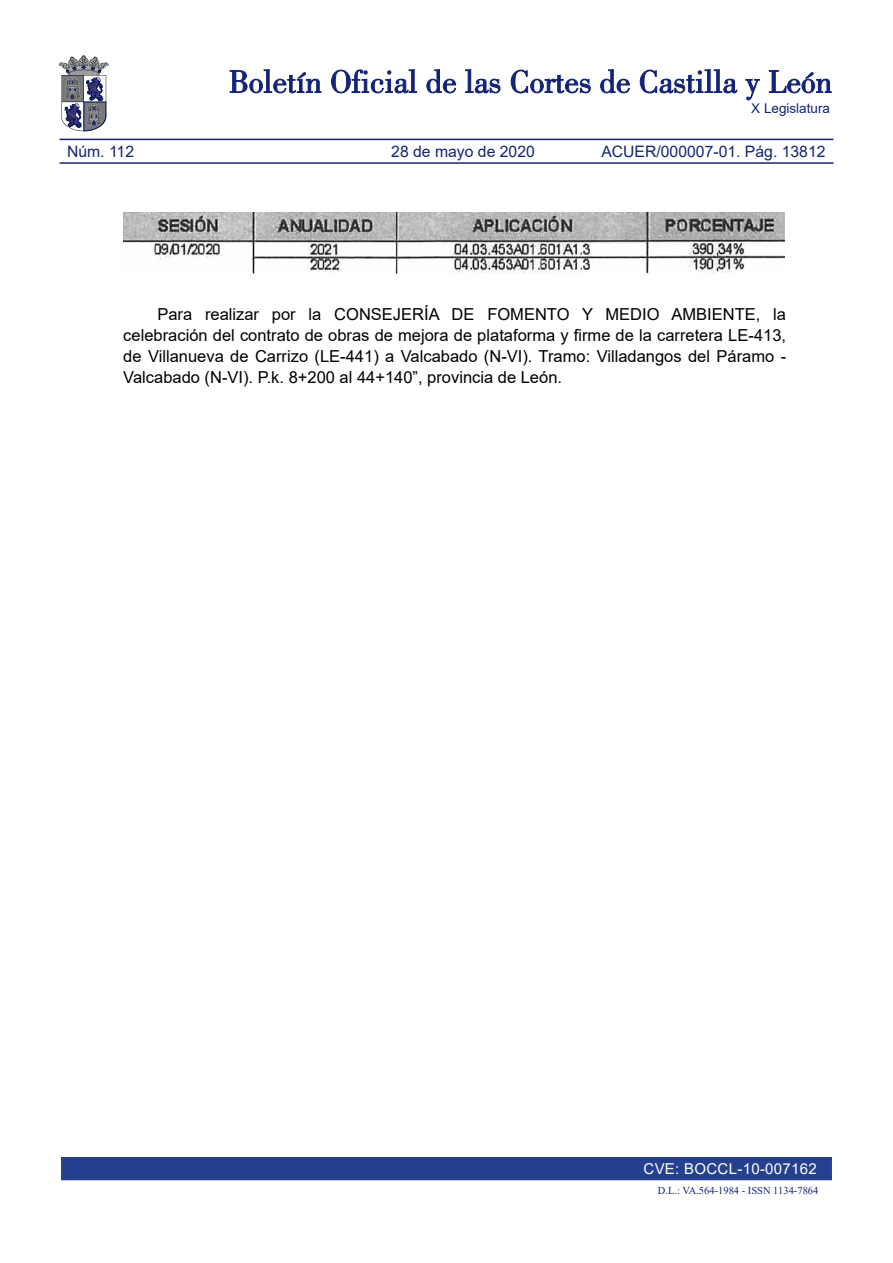
<style>
.page{position:relative;width:893px;height:1263px;background:#fff}
.page>*{position:absolute;margin:0;border:0;box-sizing:border-box;transform-origin:0 0}
.TextoCuerpo{font:16.5px/21px "Arial";color:#000;text-align:justify}
.E_Referencia{font:15.75px "Arial";color:#132477}
.t1{font:15px "Arial";letter-spacing:.02em;color:#fff}
.t2{font:13.5px "Arial";color:#132477}
.t3{font:10.5px "Times New Roman";color:#132477}
</style>
<div class="page">
<div style="left:60px;top:1156px;width:773px;height:25px;background:#25408f"></div>
<div style="left:60px;top:1155px;width:773px;height:27px;border:2px solid #fff"></div>
<svg style="left:230px;top:69px;width:91px;height:24px"></svg>
<svg style="left:331px;top:69px;width:86px;height:24px"></svg>
<svg style="left:426px;top:69px;width:30px;height:24px"></svg>
<svg style="left:465px;top:69px;width:35px;height:24px"></svg>
<svg style="left:511px;top:70px;width:80px;height:23px"></svg>
<svg style="left:600px;top:69px;width:30px;height:24px"></svg>
<svg style="left:640px;top:69px;width:97px;height:24px"></svg>
<svg style="left:745px;top:79px;width:15px;height:21px"></svg>
<svg style="left:769px;top:70px;width:63px;height:23px"></svg>
<svg style="left:59px;top:55px;width:50px;height:76px"></svg>
<hr style="left:60px;top:162px;width:773px;height:2px;background:#132477">
<hr style="left:60px;top:139px;width:773px;height:1px;background:#132477">
<img style="left:123px;top:213px;width:661px;height:60px">
<p class="t2" style="left:751px;top:99px;width:80px">X Legislatura</p>
<p class="E_Referencia" style="left:67px;top:141px;width:69px">Núm. 112</p>
<p class="E_Referencia" style="left:391px;top:141px;width:145px">28 de mayo de 2020</p>
<p class="E_Referencia" style="left:601px;top:141px;width:226px">ACUER/000007-01. Pág. 13812</p>
<p class="TextoCuerpo" style="left:123px;top:304px;width:664px;text-indent:34px">Para realizar por la CONSEJERÍA DE FOMENTO Y MEDIO AMBIENTE, la celebración del contrato de obras de mejora de plataforma y firme de la carretera LE-413, de Villanueva de Carrizo (LE-441) a Valcabado (N-VI). Tramo: Villadangos del Páramo - Valcabado (N-VI). P.k. 8+200 al 44+140”, provincia de León.</p>
<p class="t1" style="left:643px;top:1158px;width:175px">CVE: BOCCL-10-007162</p>
<p class="t3" style="left:658px;top:1183px;width:162px">D.L.: VA.564-1984 - ISSN 1134-7864</p>
</div>
